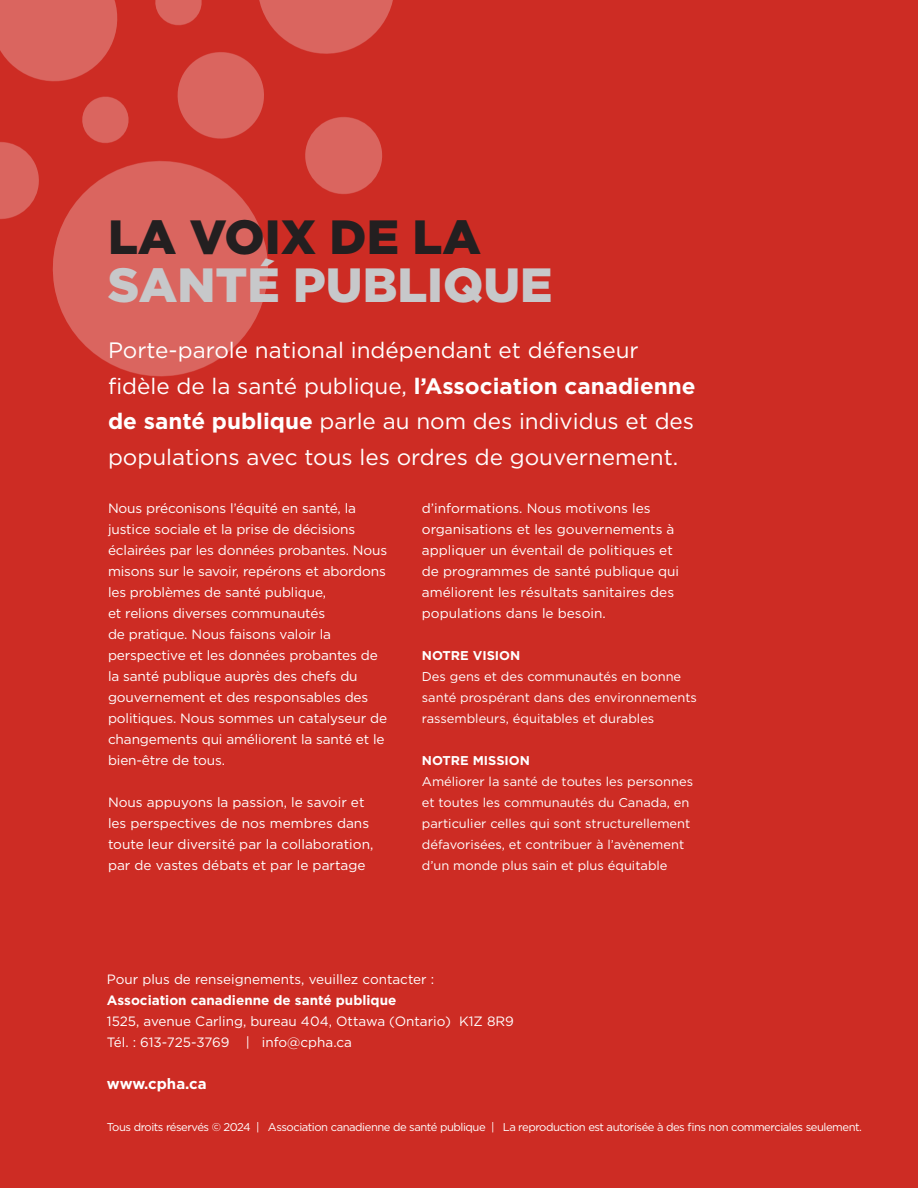
<style>
.page{position:relative;width:918px;height:1188px;background:#cd2c24}
.page>*{position:absolute;margin:0;border:0;box-sizing:border-box;transform-origin:0 0}
.t1{font:900 48px/48px "Gotham";color:#c7c8ca}
.Body_Regular{font:22.35px/35.7px "Gotham";color:#fff}
.Body_Regular-2{font:700 15px "Gotham";color:#fff}
.Body_Regular-3{font:13.5px/21px "Gotham";letter-spacing:-.01em;color:#fff}
.t2{font:12.75px/21px "Gotham";color:#fff}
.Body_Regular-4{font:11.25px "Gotham";letter-spacing:-.04em;color:#fff}
.s1{color:#231f20}
.s2{font-weight:700}
</style>
<div class="page">
<svg style="left:52px;top:161px;width:216px;height:216px;fill:#da655f"></svg>
<svg style="left:152px;top:0;width:241px;height:196px"></svg>
<svg style="left:0;top:0;width:132px;height:222px"></svg>
<p class="t1" style="left:108px;top:213px;width:446px"><span class="s1">LA VOIX DE LA<br></span>SANTÉ PUBLIQUE</p>
<p class="Body_Regular" style="left:108px;top:332px;width:589px">Porte-parole national indépendant et défenseur fidèle de la santé publique, <span class="s2">l’Association canadienne de santé publique</span> parle au nom des individus et des populations avec tous les ordres de gouvernement.</p>
<p class="Body_Regular-3" style="left:108px;top:497px;width:281px">Nous préconisons l’équité en santé, la justice sociale et la prise de décisions éclairées par les données probantes. Nous misons sur le savoir, repérons et abordons les problèmes de santé publique,<br>et relions diverses communautés<br>de pratique. Nous faisons valoir la perspective et les données probantes de la santé publique auprès des chefs du gouvernement et des responsables des politiques. Nous sommes un catalyseur de changements qui améliorent la santé et le bien-être de tous.</p>
<p class="Body_Regular-3" style="left:108px;top:791px;width:267px">Nous appuyons la passion, le savoir et les perspectives de nos membres dans toute leur diversité par la collaboration, par de vastes débats et par le partage</p>
<p class="Body_Regular-3" style="left:422px;top:497px;width:259px">d’informations. Nous motivons les organisations et les gouvernements à appliquer un éventail de politiques et de programmes de santé publique qui améliorent les résultats sanitaires des populations dans le besoin.</p>
<p class="t2" style="left:422px;top:644px;width:277px"><span class="s2">NOTRE VISION<br></span>Des gens et des communautés en bonne santé prospérant dans des environnements rassembleurs, équitables et durables</p>
<p class="t2" style="left:422px;top:749px;width:273px"><span class="s2">NOTRE MISSION<br></span>Améliorer la santé de toutes les personnes et toutes les communautés du Canada, en particulier celles qui sont structurellement défavorisées, et contribuer à l’avènement d’un monde plus sain et plus équitable</p>
<p class="Body_Regular-3" style="left:107px;top:969px;width:329px">Pour plus de renseignements, veuillez contacter :</p>
<p class="Body_Regular-3" style="left:107px;top:990px;width:409px"><span class="s2">Association canadienne de santé publique<br></span>1525, avenue Carling, bureau 404, Ottawa (Ontario) K1Z 8R9<br>Tél. : 613-725-3769 | info@cpha.ca</p>
<p class="Body_Regular-2" style="left:107px;top:1074px;width:101px">www.cpha.ca</p>
<p class="Body_Regular-4" style="left:107px;top:1120px;width:757px">Tous droits réservés © 2024 | Association canadienne de santé publique | La reproduction est autorisée à des fins non commerciales seulement.</p>
</div>
